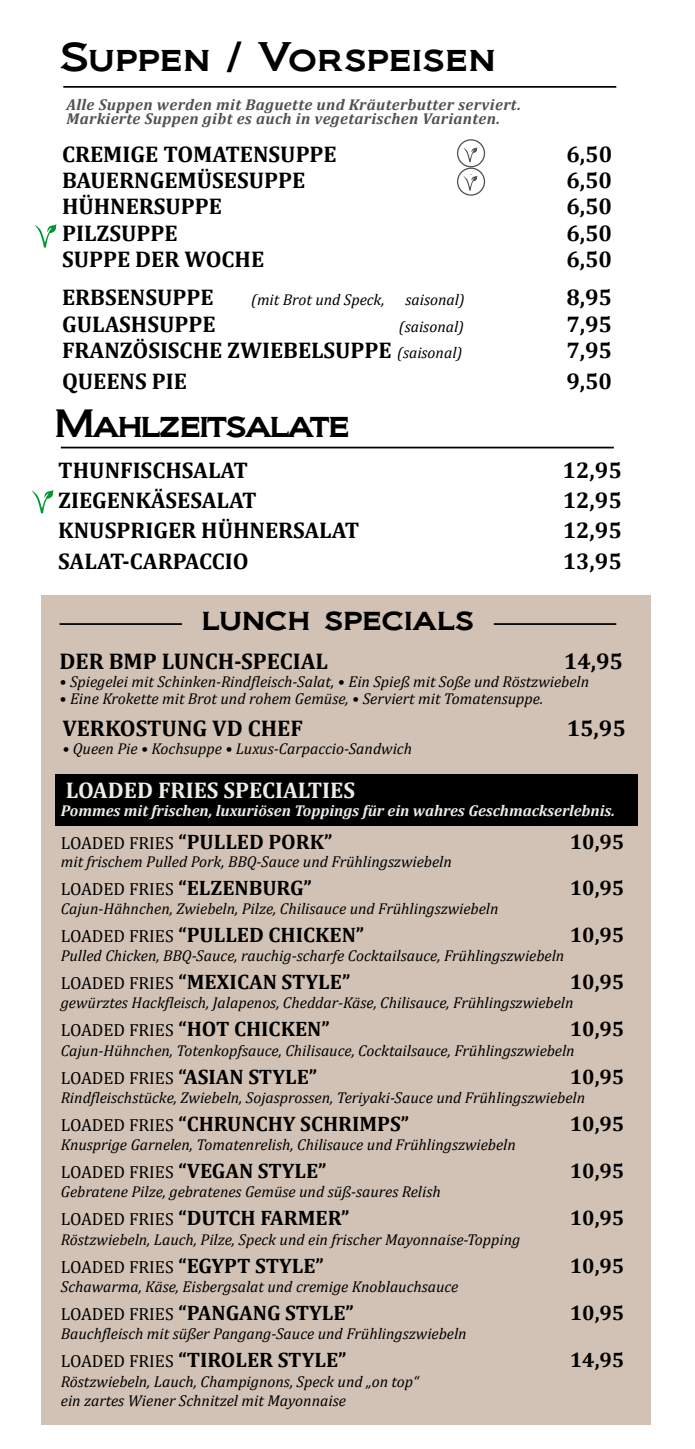
<style>
.page{position:relative;width:695px;height:1449px;background:#fff}
.page>*{position:absolute;margin:0;border:0;box-sizing:border-box;transform-origin:0 0}
.t1{font:38.5px "Biondi";color:#000}
.t2{font:36.75px "Biondi";letter-spacing:-.06em;color:#000}
.t3{font:33.25px "Biondi";letter-spacing:-.01em;color:#000}
.t4{font:700 22.75px "Cambria";color:#000}
.t5{font:700 22.75px "Cambria";color:#edede8}
.t6{font:700 21px "Cambria";color:#000}
.t7{font:17.5px "Cambria";color:#000}
.t8{font:italic 15.75px/19.2px "Cambria";color:#000}
.t9{font:italic 700 15.75px/14px "Cambria";letter-spacing:.025em;color:#504f53}
.t10{font:italic 700 15.75px "Cambria";color:#edede8}
.s1{font-weight:400;font-style:italic;font-size:15.75px}
.s2{font-weight:400;font-size:17.5px}
.s3{font-weight:700;font-size:21px}
</style>
<div class="page">
<svg style="left:32px;top:490px;width:22px;height:23px"></svg>
<div style="left:456px;top:139px;width:29px;height:29px;border:1px solid #504f53;border-radius:50%"></div>
<svg style="left:463px;top:146px;width:14px;height:16px"></svg>
<div style="left:456px;top:167px;width:29px;height:29px;border:1px solid #504f53;border-radius:50%"></div>
<svg style="left:463px;top:176px;width:14px;height:15px"></svg>
<svg style="left:35px;top:224px;width:22px;height:23px"></svg>
<hr style="left:63px;top:86px;width:553px;height:2px;background:#000">
<hr style="left:61px;top:447px;width:552px;height:1px;background:#000">
<div style="left:41px;top:594px;width:609px;height:830px;background:#d2c2b5"></div>
<hr style="left:60px;top:623px;width:122px;height:2px;background:#000">
<hr style="left:493px;top:623px;width:123px;height:2px;background:#000">
<div style="left:55px;top:774px;width:582px;height:51px;background:#000"></div>
<h1 class="t1" style="left:60px;top:33px;width:437px">Suppen / Vorspeisen</h1>
<p class="t9" style="left:67px;top:97px;width:455px">Alle Suppen werden mit Baguette und Kräuterbutter serviert.<br>Markierte Suppen gibt es auch in vegetarischen Varianten.</p>
<h3 class="t4" style="left:62px;top:138px;width:276px">CREMIGE TOMATENSUPPE</h3>
<h3 class="t4" style="left:566px;top:138px;width:47px">6,50</h3>
<h3 class="t4" style="left:62px;top:164px;width:244px">BAUERNGEMÜSESUPPE</h3>
<h3 class="t4" style="left:566px;top:164px;width:47px">6,50</h3>
<h3 class="t4" style="left:62px;top:191px;width:161px">HÜHNERSUPPE</h3>
<h3 class="t4" style="left:566px;top:191px;width:47px">6,50</h3>
<h3 class="t4" style="left:62px;top:217px;width:117px">PILZSUPPE</h3>
<h3 class="t4" style="left:566px;top:217px;width:47px">6,50</h3>
<h3 class="t4" style="left:62px;top:243px;width:204px">SUPPE DER WOCHE</h3>
<h3 class="t4" style="left:566px;top:243px;width:47px">6,50</h3>
<h3 class="t4" style="left:62px;top:282px;width:153px">ERBSENSUPPE</h3>
<p class="t8" style="left:251px;top:290px;width:135px">(mit Brot und Speck,</p>
<p class="t8" style="left:405px;top:290px;width:61px">saisonal)</p>
<h3 class="t4" style="left:566px;top:282px;width:47px">8,95</h3>
<h3 class="t4" style="left:62px;top:308px;width:155px">GULASHSUPPE</h3>
<p class="t8" style="left:399px;top:316px;width:67px">(saisonal)</p>
<h3 class="t4" style="left:566px;top:308px;width:47px">7,95</h3>
<h3 class="t4" style="left:62px;top:334px;width:402px">FRANZÖSISCHE ZWIEBELSUPPE <span class="s1">(saisonal)</span></h3>
<h3 class="t4" style="left:566px;top:334px;width:47px">7,95</h3>
<h3 class="t4" style="left:62px;top:366px;width:126px">QUEENS PIE</h3>
<h3 class="t4" style="left:566px;top:366px;width:47px">9,50</h3>
<h2 class="t2" style="left:55px;top:401px;width:297px">Mahlzeitsalate</h2>
<h3 class="t4" style="left:58px;top:454px;width:191px">THUNFISCHSALAT</h3>
<h3 class="t4" style="left:562px;top:454px;width:61px">12,95</h3>
<h3 class="t4" style="left:58px;top:484px;width:200px">ZIEGENKÄSESALAT</h3>
<h3 class="t4" style="left:562px;top:484px;width:61px">12,95</h3>
<h3 class="t4" style="left:58px;top:514px;width:302px">KNUSPRIGER HÜHNERSALAT</h3>
<h3 class="t4" style="left:562px;top:514px;width:61px">12,95</h3>
<h3 class="t4" style="left:58px;top:545px;width:192px">SALAT-CARPACCIO</h3>
<h3 class="t4" style="left:562px;top:545px;width:61px">13,95</h3>
<h3 class="t3" style="left:201px;top:598px;width:274px">lunch specials</h3>
<h3 class="t4" style="left:60px;top:645px;width:270px">DER BMP LUNCH-SPECIAL</h3>
<h3 class="t4" style="left:563px;top:645px;width:61px">14,95</h3>
<p class="t8" style="left:60px;top:671px;width:531px">• Spiegelei mit Schinken-Rindfleisch-Salat, • Ein Spieß mit Soße und Röstzwiebeln</p>
<p class="t8" style="left:60px;top:688px;width:485px">• Eine Krokette mit Brot und rohem Gemüse, • Serviert mit Tomatensuppe.</p>
<h3 class="t4" style="left:62px;top:712px;width:242px">VERKOSTUNG VD CHEF</h3>
<h3 class="t4" style="left:566px;top:712px;width:61px">15,95</h3>
<p class="t8" style="left:62px;top:738px;width:351px">• Queen Pie • Kochsuppe • Luxus-Carpaccio-Sandwich</p>
<h3 class="t5" style="left:66px;top:774px;width:291px">LOADED FRIES SPECIALTIES</h3>
<p class="t10" style="left:61px;top:799px;width:555px">Pommes mit frischen, luxuriösen Toppings für ein wahres Geschmackserlebnis.</p>
<h3 class="t6" style="left:61px;top:827px;width:273px"><span class="s2">LOADED FRIES</span> “PULLED PORK”</h3>
<h3 class="t6" style="left:569px;top:827px;width:56px">10,95</h3>
<p class="t8" style="left:61px;top:851px;width:392px">mit frischem Pulled Pork, BBQ-Sauce und Frühlingszwiebeln</p>
<p class="t7" style="left:61px;top:878px;width:252px">LOADED FRIES <span class="s3">“ELZENBURG”</span></p>
<h3 class="t6" style="left:569px;top:872px;width:56px">10,95</h3>
<p class="t8" style="left:61px;top:898px;width:439px">Cajun-Hähnchen, Zwiebeln, Pilze, Chilisauce und Frühlingszwiebeln</p>
<h3 class="t6" style="left:61px;top:920px;width:305px"><span class="s2">LOADED FRIES</span> “PULLED CHICKEN”</h3>
<h3 class="t6" style="left:569px;top:920px;width:56px">10,95</h3>
<p class="t8" style="left:61px;top:945px;width:505px">Pulled Chicken, BBQ-Sauce, rauchig-scharfe Cocktailsauce, Frühlingszwiebeln</p>
<h3 class="t6" style="left:61px;top:967px;width:291px"><span class="s2">LOADED FRIES</span> “MEXICAN STYLE”</h3>
<h3 class="t6" style="left:569px;top:967px;width:56px">10,95</h3>
<p class="t8" style="left:61px;top:992px;width:514px">gewürztes Hackfleisch, Jalapenos, Cheddar-Käse, Chilisauce, Frühlingszwiebeln</p>
<h3 class="t6" style="left:61px;top:1014px;width:270px"><span class="s2">LOADED FRIES</span> “HOT CHICKEN”</h3>
<h3 class="t6" style="left:569px;top:1014px;width:56px">10,95</h3>
<p class="t8" style="left:61px;top:1040px;width:515px">Cajun-Hühnchen, Totenkopfsauce, Chilisauce, Cocktailsauce, Frühlingszwiebeln</p>
<h3 class="t6" style="left:61px;top:1061px;width:258px"><span class="s2">LOADED FRIES</span> “ASIAN STYLE”</h3>
<h3 class="t6" style="left:569px;top:1061px;width:56px">10,95</h3>
<p class="t8" style="left:61px;top:1087px;width:526px">Rindfleischstücke, Zwiebeln, Sojasprossen, Teriyaki-Sauce und Frühlingszwiebeln</p>
<h3 class="t6" style="left:61px;top:1109px;width:350px"><span class="s2">LOADED FRIES</span> “CHRUNCHY SCHRIMPS”</h3>
<h3 class="t6" style="left:569px;top:1109px;width:56px">10,95</h3>
<p class="t8" style="left:61px;top:1134px;width:456px">Knusprige Garnelen, Tomatenrelish, Chilisauce und Frühlingszwiebeln</p>
<h3 class="t6" style="left:61px;top:1156px;width:267px"><span class="s2">LOADED FRIES</span> “VEGAN STYLE”</h3>
<h3 class="t6" style="left:569px;top:1156px;width:56px">10,95</h3>
<p class="t8" style="left:61px;top:1181px;width:381px">Gebratene Pilze, gebratenes Gemüse und süß-saures Relish</p>
<h3 class="t6" style="left:61px;top:1203px;width:290px"><span class="s2">LOADED FRIES</span> “DUTCH FARMER”</h3>
<h3 class="t6" style="left:569px;top:1203px;width:56px">10,95</h3>
<p class="t8" style="left:61px;top:1229px;width:461px">Röstzwiebeln, Lauch, Pilze, Speck und ein frischer Mayonnaise-Topping</p>
<h3 class="t6" style="left:61px;top:1250px;width:264px"><span class="s2">LOADED FRIES</span> “EGYPT STYLE”</h3>
<h3 class="t6" style="left:569px;top:1250px;width:56px">10,95</h3>
<p class="t8" style="left:61px;top:1276px;width:399px">Schawarma, Käse, Eisbergsalat und cremige Knoblauchsauce</p>
<h3 class="t6" style="left:61px;top:1298px;width:294px"><span class="s2">LOADED FRIES</span> “PANGANG STYLE”</h3>
<h3 class="t6" style="left:569px;top:1298px;width:56px">10,95</h3>
<p class="t8" style="left:61px;top:1323px;width:407px">Bauchfleisch mit süßer Pangang-Sauce und Frühlingszwiebeln</p>
<h3 class="t6" style="left:61px;top:1345px;width:287px"><span class="s2">LOADED FRIES</span> “TIROLER STYLE”</h3>
<h3 class="t6" style="left:569px;top:1345px;width:56px">14,95</h3>
<p class="t8" style="left:61px;top:1370px;width:359px">Röstzwiebeln, Lauch, Champignons, Speck und „on top“ ein zartes Wiener Schnitzel mit Mayonnaise</p>
</div>
